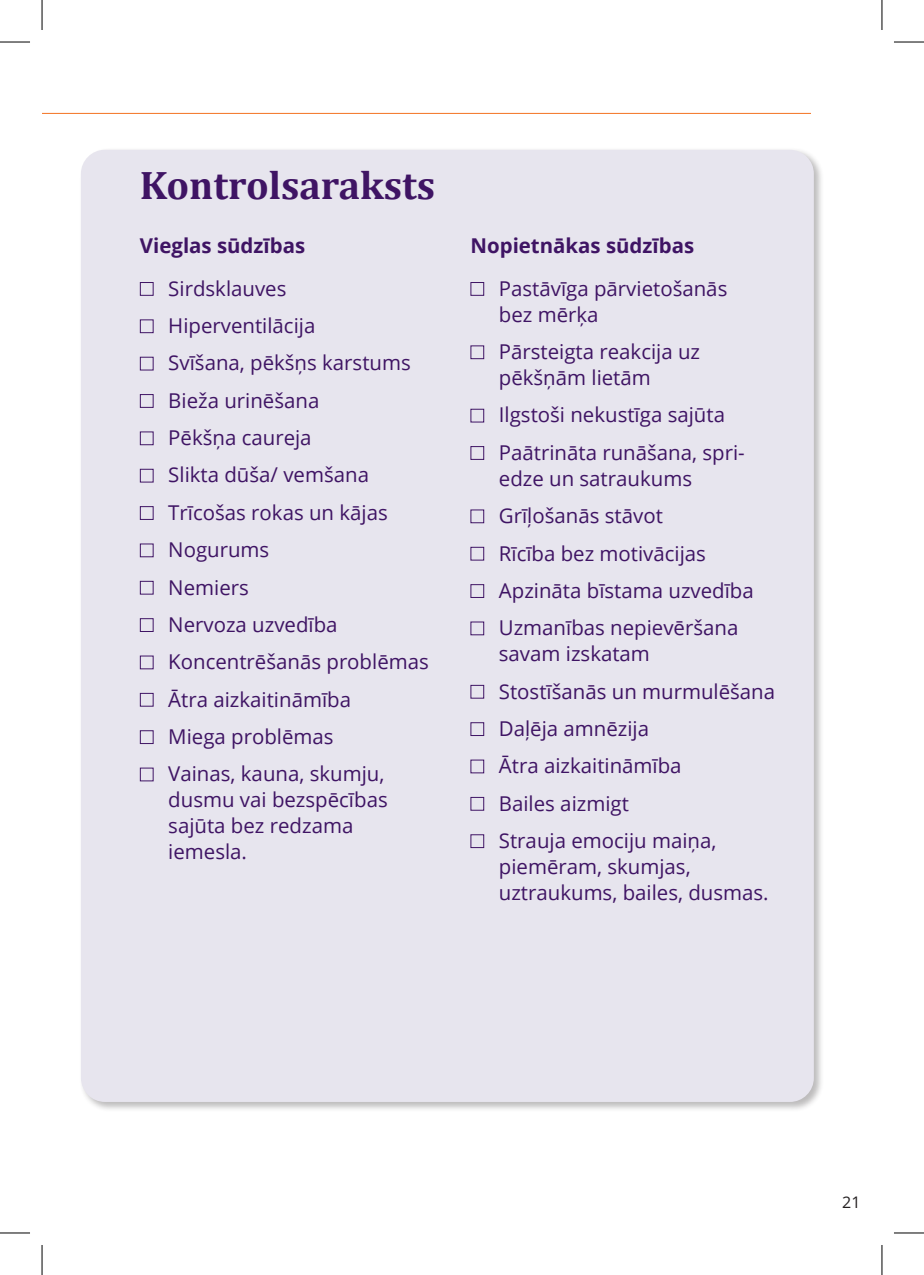
<style>
.page{position:relative;width:924px;height:1275px;background:#fff}
.page>*{position:absolute;margin:0;border:0;box-sizing:border-box;transform-origin:0 0}
.t1{font:700 40px "Cambria";color:#3f1464}
.t2{font:20.4px/37.4px "Open Sans";color:#3f1464}
.t3{font:700 20.4px "Open Sans";color:#3f1464}
.t4{font:16px "Open Sans";color:#231f20}
</style>
<div class="page">
<hr style="left:42px;top:113px;width:768px;height:1px;background:#f47321">
<div style="left:79px;top:147px;width:744px;height:965px;background:#231f20;opacity:.3"></div>
<div style="left:81px;top:150px;width:732px;height:952px;background:#e7e5ee;border-radius:24px"></div>
<div style="left:140px;top:282px;width:13px;height:14px;border:1px solid #3f1464"></div>
<div style="left:140px;top:319px;width:13px;height:14px;border:1px solid #3f1464"></div>
<div style="left:140px;top:357px;width:13px;height:13px;border:1px solid #3f1464"></div>
<div style="left:140px;top:394px;width:13px;height:14px;border:1px solid #3f1464"></div>
<div style="left:140px;top:431px;width:13px;height:14px;border:1px solid #3f1464"></div>
<div style="left:140px;top:469px;width:13px;height:13px;border:1px solid #3f1464"></div>
<div style="left:140px;top:506px;width:13px;height:14px;border:1px solid #3f1464"></div>
<div style="left:140px;top:543px;width:13px;height:14px;border:1px solid #3f1464"></div>
<div style="left:140px;top:581px;width:13px;height:13px;border:1px solid #3f1464"></div>
<div style="left:140px;top:618px;width:13px;height:14px;border:1px solid #3f1464"></div>
<div style="left:140px;top:655px;width:13px;height:14px;border:1px solid #3f1464"></div>
<div style="left:140px;top:693px;width:13px;height:13px;border:1px solid #3f1464"></div>
<div style="left:140px;top:730px;width:13px;height:14px;border:1px solid #3f1464"></div>
<div style="left:140px;top:767px;width:13px;height:14px;border:1px solid #3f1464"></div>
<div style="left:470px;top:282px;width:14px;height:14px;border:1px solid #3f1464"></div>
<div style="left:470px;top:345px;width:14px;height:14px;border:1px solid #3f1464"></div>
<div style="left:470px;top:409px;width:14px;height:13px;border:1px solid #3f1464"></div>
<div style="left:470px;top:446px;width:14px;height:14px;border:1px solid #3f1464"></div>
<div style="left:470px;top:509px;width:14px;height:14px;border:1px solid #3f1464"></div>
<div style="left:470px;top:547px;width:14px;height:13px;border:1px solid #3f1464"></div>
<div style="left:470px;top:584px;width:14px;height:14px;border:1px solid #3f1464"></div>
<div style="left:470px;top:621px;width:14px;height:14px;border:1px solid #3f1464"></div>
<div style="left:470px;top:685px;width:14px;height:13px;border:1px solid #3f1464"></div>
<div style="left:470px;top:722px;width:14px;height:14px;border:1px solid #3f1464"></div>
<div style="left:470px;top:759px;width:14px;height:14px;border:1px solid #3f1464"></div>
<div style="left:470px;top:797px;width:14px;height:13px;border:1px solid #3f1464"></div>
<div style="left:470px;top:834px;width:14px;height:14px;border:1px solid #3f1464"></div>
<hr style="left:0;top:42px;width:30px;height:1px;background:#000">
<hr style="left:893px;top:42px;width:30px;height:1px;background:#000">
<hr style="left:0;top:1232px;width:30px;height:1px;background:#000">
<hr style="left:893px;top:1232px;width:30px;height:1px;background:#000">
<hr style="left:42px;top:0;width:1px;height:30px;background:#000">
<hr style="left:42px;top:1245px;width:1px;height:30px;background:#000">
<hr style="left:881px;top:0;width:1px;height:30px;background:#000">
<hr style="left:881px;top:1245px;width:1px;height:30px;background:#000">
<h1 class="t1" style="left:140px;top:157px;width:297px">Kontrolsaraksts</h1>
<p class="t3" style="left:140px;top:231px;width:167px">Vieglas sūdzības</p>
<p class="t2" style="left:168px;top:269px;width:262px">Sirdsklauves<br>Hiperventilācija<br>Svīšana, pēkšņs karstums<br>Bieža urinēšana<br>Pēkšņa caureja<br>Slikta dūša/ vemšana<br>Trīcošas rokas un kājas<br>Nogurums<br>Nemiers<br>Nervoza uzvedība<br>Koncentrēšanās problēmas<br>Ātra aizkaitināmība<br>Miega problēmas<br>Vainas, kauna, skumju,</p>
<p class="t2" style="left:168px;top:786px;width:221px;line-height:26px">dusmu vai bezspēcības sajūta bez redzama iemesla.</p>
<p class="t3" style="left:470px;top:231px;width:225px">Nopietnākas sūdzības</p>
<p class="t2" style="left:498px;top:275px;width:230px;line-height:26px">Pastāvīga pārvietošanās bez mērķa</p>
<p class="t2" style="left:498px;top:338px;width:203px;line-height:26px">Pārsteigta reakcija uz pēkšņām lietām</p>
<p class="t2" style="left:498px;top:396px;width:247px">Ilgstoši nekustīga sajūta<br>Paātrināta runāšana, spri-</p>
<p class="t2" style="left:498px;top:459px;width:256px">edze un satraukums<br>Grīļošanās stāvot<br>Rīcība bez motivācijas<br>Apzināta bīstama uzvedība<br>Uzmanības nepievēršana</p>
<p class="t2" style="left:498px;top:634px;width:278px">savam izskatam<br>Stostīšanās un murmulēšana<br>Daļēja amnēzija<br>Ātra aizkaitināmība<br>Bailes aizmigt<br>Strauja emociju maiņa,</p>
<p class="t2" style="left:498px;top:853px;width:271px;line-height:26px">piemēram, skumjas, uztraukums, bailes, dusmas.</p>
<p class="t4" style="left:841px;top:1191px;width:20px">21</p>
</div>
